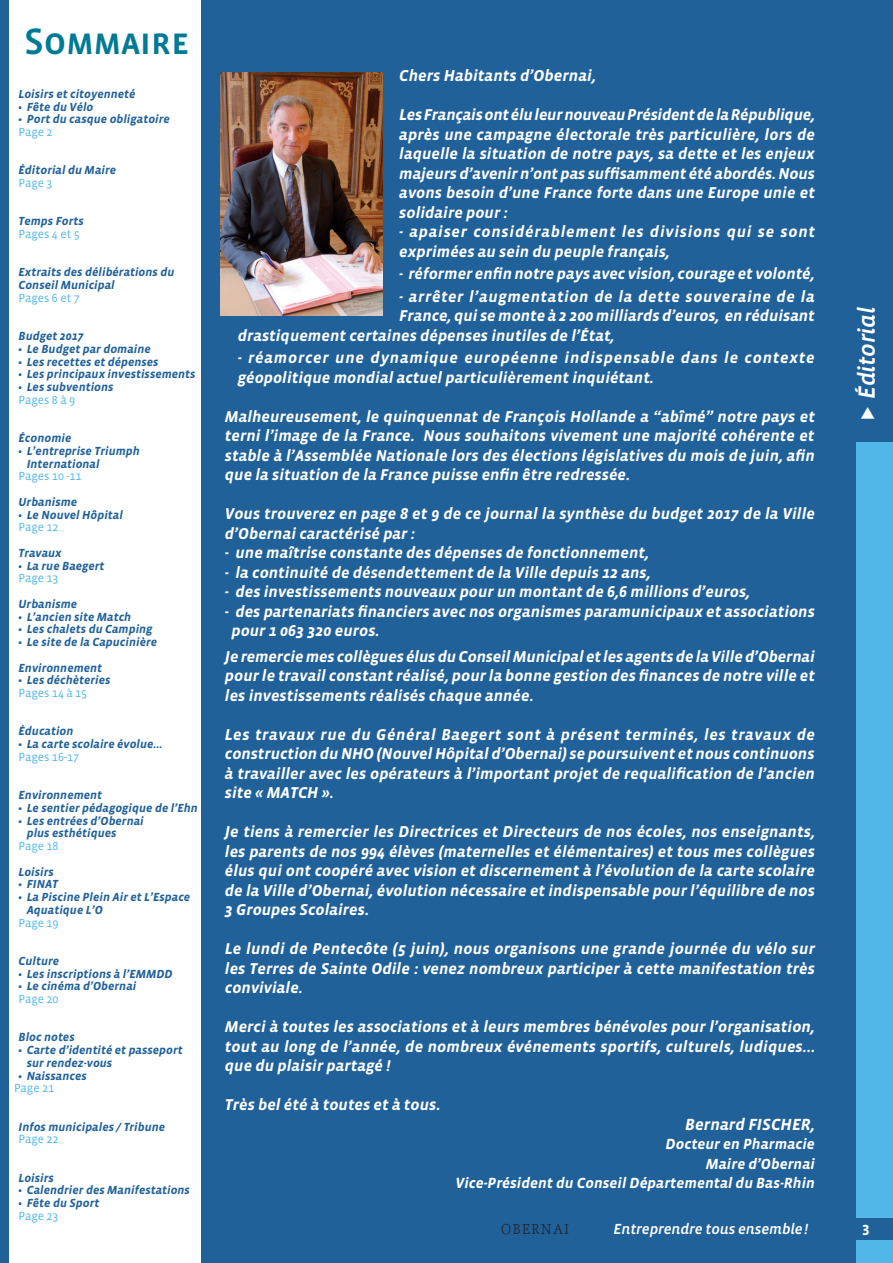
<style>
.page{position:relative;width:893px;height:1263px;background:#20619a}
.page>*{position:absolute;margin:0;border:0;box-sizing:border-box;transform-origin:0 0}
.t1{font:37.5px "Vista Sans SC Med";letter-spacing:-.01em;color:#007a95}
.t2{font:24px "Vista Sans Alt Med Ita";letter-spacing:-.02em;color:#fff}
.t3{font:21px "Proforma Ultra Light SC";letter-spacing:.05em;color:#231f20}
.t4{font:italic 700 16.5px "Vista Sans";color:#fff}
.t5{font:italic 700 16.2px "Vista Sans";color:#fff}
.t6{font:italic 700 16.05px/19.5px "Vista Sans";color:#fff;text-align:justify}
.t7{font:italic 700 16.05px/19.5px "Vista Sans";letter-spacing:.045em;color:#fff}
.t8{font:italic 700 16.05px "Vista Sans";letter-spacing:.035em;color:#fff}
.t9{font:italic 700 15px/19.5px "Vista Sans";color:#fff;text-align:right}
.t10{font:15px "Vista Sans Alt Med Ita";letter-spacing:-.01em;color:#fff}
.t11{font:700 15px "Vista Sans Alt";color:#fff}
.t12{font:italic 700 12px/12.8px "Vista Sans";color:#20619a}
.t13{font:12px "Vista Sans";color:#50b7e8}
.s1{font-size:16.2px}
</style>
<div class="page">
<div style="left:10px;top:0;width:191px;height:1263px;background:#fff"></div>
<img style="left:221px;top:73px;width:161px;height:242px">
<div style="left:857px;top:420px;width:36px;height:843px;background:#50b7e8"></div>
<div style="left:839px;top:0;width:54px;height:441px;background:#20619a"></div>
<div style="left:839px;top:1218px;width:54px;height:21px;background:#20619a"></div>
<h1 class="t1" style="left:24px;top:23px;width:167px">Sommaire</h1>
<p class="t12" style="left:19px;top:88px;width:118px">Loisirs et citoyenneté</p>
<p class="t12" style="left:18px;top:100px;width:77px">• Fête du Vélo</p>
<p class="t12" style="left:18px;top:113px;width:153px">• Port du casque obligatoire</p>
<p class="t13" style="left:19px;top:126px;width:36px">Page 2</p>
<p class="t12" style="left:19px;top:164px;width:99px">Éditorial du Maire</p>
<p class="t13" style="left:19px;top:177px;width:36px">Page 3</p>
<p class="t12" style="left:19px;top:215px;width:67px">Temps Forts</p>
<p class="t13" style="left:19px;top:228px;width:63px">Pages 4 et 5</p>
<p class="t12" style="left:19px;top:266px;width:157px">Extraits des délibérations du<br>Conseil Municipal</p>
<p class="t13" style="left:19px;top:292px;width:63px">Pages 6 et 7</p>
<p class="t12" style="left:19px;top:330px;width:67px">Budget 2017</p>
<p class="t12" style="left:18px;top:343px;width:134px">• Le Budget par domaine</p>
<p class="t12" style="left:18px;top:355px;width:142px">• Les recettes et dépenses</p>
<p class="t12" style="left:18px;top:368px;width:179px">• Les principaux investissements</p>
<p class="t12" style="left:18px;top:381px;width:97px">• Les subventions</p>
<p class="t13" style="left:19px;top:394px;width:58px">Pages 8 à 9</p>
<p class="t12" style="left:19px;top:432px;width:54px">Économie</p>
<p class="t12" style="left:27px;top:445px;width:115px;text-indent:-9px">• L’entreprise Triumph<br>International</p>
<p class="t13" style="left:19px;top:470px;width:64px">Pages 10 -11</p>
<p class="t12" style="left:19px;top:496px;width:60px">Urbanisme</p>
<p class="t12" style="left:18px;top:508px;width:106px">• Le Nouvel Hôpital</p>
<p class="t13" style="left:19px;top:521px;width:42px">Page 12</p>
<p class="t12" style="left:19px;top:547px;width:45px">Travaux</p>
<p class="t12" style="left:18px;top:559px;width:88px">• La rue Baegert</p>
<p class="t13" style="left:19px;top:572px;width:42px">Page 13</p>
<p class="t12" style="left:19px;top:598px;width:60px">Urbanisme</p>
<p class="t12" style="left:18px;top:610px;width:115px">• L’ancien site Match</p>
<p class="t12" style="left:18px;top:623px;width:136px">• Les chalets du Camping</p>
<p class="t12" style="left:18px;top:629px;width:140px;line-height:25.5px">• Le site de la Capucinière<br>Environnement</p>
<p class="t12" style="left:18px;top:674px;width:94px">• Les déchèteries</p>
<p class="t13" style="left:19px;top:687px;width:70px">Pages 14 à 15</p>
<p class="t12" style="left:19px;top:725px;width:57px">Éducation</p>
<p class="t12" style="left:18px;top:738px;width:146px">• La carte scolaire évolue...</p>
<p class="t13" style="left:19px;top:751px;width:62px">Pages 16-17</p>
<p class="t12" style="left:19px;top:789px;width:85px">Environnement</p>
<p class="t12" style="left:18px;top:802px;width:181px">• Le sentier pédagogique de l’Ehn</p>
<p class="t12" style="left:27px;top:814px;width:118px;text-indent:-9px">• Les entrées d’Obernai plus esthétiques</p>
<p class="t13" style="left:19px;top:840px;width:42px">Page 18</p>
<p class="t12" style="left:19px;top:865px;width:37px">Loisirs</p>
<p class="t12" style="left:18px;top:878px;width:41px">• FINAT</p>
<p class="t12" style="left:27px;top:891px;width:165px;text-indent:-9px">• La Piscine Plein Air et L’Espace<br>Aquatique L’O</p>
<p class="t13" style="left:19px;top:916px;width:42px">Page 19</p>
<p class="t12" style="left:19px;top:955px;width:42px">Culture</p>
<p class="t12" style="left:18px;top:967px;width:156px">• Les inscriptions à l’EMMDD</p>
<p class="t12" style="left:18px;top:980px;width:120px">• Le cinéma d’Obernai</p>
<p class="t13" style="left:19px;top:993px;width:42px">Page 20</p>
<p class="t12" style="left:19px;top:1031px;width:58px">Bloc notes</p>
<p class="t12" style="left:27px;top:1044px;width:157px;text-indent:-9px">• Carte d’identité et passeport sur rendez-vous</p>
<p class="t12" style="left:18px;top:1069px;width:70px">• Naissances</p>
<p class="t13" style="left:14px;top:1082px;width:42px">Page 21</p>
<p class="t12" style="left:19px;top:1120px;width:148px">Infos municipales / Tribune</p>
<p class="t13" style="left:19px;top:1133px;width:42px">Page 22</p>
<p class="t12" style="left:19px;top:1171px;width:37px">Loisirs</p>
<p class="t12" style="left:18px;top:1184px;width:173px">• Calendrier des Manifestations</p>
<p class="t12" style="left:18px;top:1197px;width:83px">• Fête du Sport</p>
<p class="t13" style="left:19px;top:1209px;width:42px">Page 23</p>
<p class="t5" style="left:399px;top:67px;width:198px">Chers Habitants d’Obernai,</p>
<p class="t6" style="left:399px;top:105px;width:417px">Les Français ont élu leur nouveau Président de la République, après une campagne électorale très particulière, lors de laquelle la situation de notre pays, sa dette et les enjeux majeurs d’avenir n’ont pas suffisamment été abordés. Nous avons besoin d’une France forte dans une Europe unie et solidaire pour :</p>
<p class="t7" style="left:399px;top:222px;width:417px">- apaiser considérablement les divisions qui se sont exprimées au sein du peuple français,</p>
<p class="t6" style="left:399px;top:264px;width:417px">- réformer enfin notre pays avec vision, courage et volonté,</p>
<p class="t8" style="left:399px;top:288px;width:417px">- arrêter l’augmentation de la dette souveraine de la</p>
<p class="t6" style="left:399px;top:306px;width:417px">France, qui se monte à 2 200 milliards d’euros, en réduisant</p>
<p class="t6" style="left:238px;top:326px;width:378px">drastiquement certaines dépenses inutiles de l’État,</p>
<p class="t7" style="left:238px;top:348px;width:579px">- réamorcer une dynamique européenne indispensable dans le contexte géopolitique mondial actuel particulièrement inquiétant.</p>
<p class="t6" style="left:225px;top:407px;width:591px">Malheureusement, le quinquennat de François Hollande a “abîmé” notre pays et terni l’image de la France. Nous souhaitons vivement une majorité cohérente et stable à l’Assemblée Nationale lors des élections législatives du mois de juin, afin que la situation de la France puisse enfin être redressée.</p>
<p class="t6" style="left:225px;top:504px;width:591px">Vous trouverez en page 8 et 9 de ce journal la synthèse du budget 2017 de la Ville d’Obernai caractérisé par :</p>
<p class="t6" style="left:225px;top:543px;width:426px">- une maîtrise constante des dépenses de fonctionnement,</p>
<p class="t6" style="left:225px;top:563px;width:427px">- la continuité de désendettement de la Ville depuis 12 ans,</p>
<p class="t6" style="left:225px;top:582px;width:527px">- des investissements nouveaux pour un montant de 6,6 millions d’euros,</p>
<p class="t6" style="left:231px;top:602px;width:585px;text-indent:-7px">- des partenariats financiers avec nos organismes paramunicipaux et associations pour 1 063 320 euros.</p>
<p class="t6" style="left:225px;top:647px;width:591px">Je remercie mes collègues élus du Conseil Municipal et les agents de la Ville d’Obernai pour le travail constant réalisé, pour la bonne gestion des finances de notre ville et les investissements réalisés chaque année.</p>
<p class="t6" style="left:225px;top:725px;width:592px">Les travaux rue du Général Baegert sont à présent terminés, les travaux de construction du NHO (Nouvel Hôpital d’Obernai) se poursuivent et nous continuons à travailler avec les opérateurs à l’important projet de requalification de l’ancien site « MATCH ».</p>
<p class="t6" style="left:225px;top:822px;width:592px">Je tiens à remercier les Directrices et Directeurs de nos écoles, nos enseignants, les parents de nos 994 élèves (maternelles et élémentaires) et tous mes collègues élus qui ont coopéré avec vision et discernement à l’évolution de la carte scolaire de la Ville d’Obernai, évolution nécessaire et indispensable pour l’équilibre de nos 3 Groupes Scolaires.</p>
<p class="t6" style="left:225px;top:939px;width:592px">Le lundi de Pentecôte (5 juin), nous organisons une grande journée du vélo sur les Terres de Sainte Odile : venez nombreux participer à cette manifestation très conviviale.</p>
<p class="t6" style="left:225px;top:1017px;width:592px">Merci à toutes les associations et à leurs membres bénévoles pour l’organisation, tout au long de l’année, de nombreux événements sportifs, culturels, ludiques… que du plaisir partagé !</p>
<p class="t6" style="left:225px;top:1095px;width:217px">Très bel été à toutes et à tous<span class="s1">.</span></p>
<p class="t4" style="left:685px;top:1116px;width:131px">Bernard FISCHER,</p>
<p class="t9" style="left:455px;top:1135px;width:361px">Docteur en Pharmacie<br>Maire d’Obernai<br>Vice-Président du Conseil Départemental du Bas-Rhin</p>
<h2 class="t2" style="left:855px;top:423px;width:118px;rotate:-90deg">◆ Éditorial</h2>
<h3 class="t3" style="left:501px;top:1214px;width:70px">obernai</h3>
<p class="t10" style="left:614px;top:1221px;width:196px">Entreprendre tous ensemble!</p>
<p class="t11" style="left:862px;top:1222px;width:9px">3</p>
</div>
